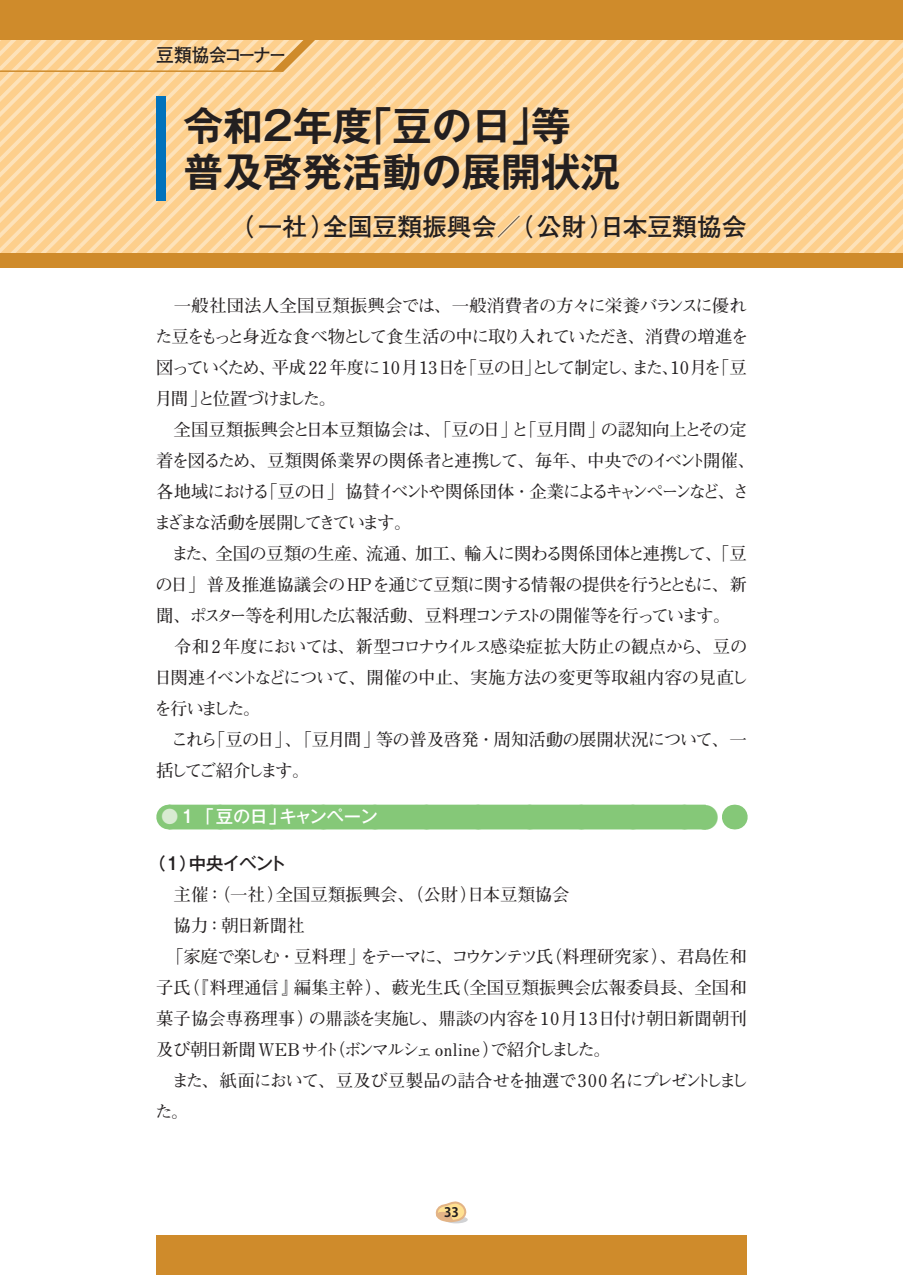
<style>
.page{position:relative;width:903px;height:1275px;background:#fff}
.page>*{position:absolute;margin:0;border:0;box-sizing:border-box;transform-origin:0 0}
.t1{font:700 39.73px/45.9px "Gothic MB101 Pr 6 N De";color:#231f20}
.t2{font:500 27.82px "Gothic MB101 Pr 6 N";color:#85c878}
.t3{font:700 24.85px "Futo Go B101 Pr 6 N";color:#231f20}
.t4{font:700 18.55px "Futo Go B101 Pr 6 N";letter-spacing:-.13em;color:#231f20;scale:.95 1}
.t5{font:700 17.32px/31px "Futo Min A101 Pr 6 N";letter-spacing:-.055em;color:#231f20}
.t6{font:700 17.32px/31px "Futo Min A101 Pr 6 N";color:#231f20}
.t7{font:500 17.32px "Gothic MB101 Pr 6 N";letter-spacing:-.035em;color:#fff}
.t8{font:500 17.32px "Gothic MB101 Pr 6 N";letter-spacing:-.055em;color:#231f20}
.t9{font:700 12.95px "Koz Go Pro";color:#231f20}
.s1{color:#d8ebd2}
</style>
<div class="page">
<svg style="left:435px;top:1202px;width:33px;height:21px"></svg>
<div style="left:156px;top:1235px;width:591px;height:40px;background:#cf8b2b"></div>
<div style="left:0;top:253px;width:903px;height:15px;background:#cf8b2b"></div>
<svg style="left:734px;top:805px;width:1px;height:24px"></svg>
<div style="left:169px;top:805px;width:537px;height:24px;background:#85c878"></div>
<svg style="left:0;top:0;width:903px;height:253px;background:#f4c889"></svg>
<p class="t4" style="left:156px;top:40px;width:138px">豆類協会コーナー</p>
<h1 class="t1" style="left:184px;top:101px;width:438px">令和2年度「豆の日」等普及啓発活動の展開状況</h1>
<h3 class="t3" style="left:229px;top:207px;width:519px">（一社）全国豆類振興会／（公財）日本豆類協会</h3>
<p class="t5" style="left:154px;top:289px;width:603px">　一般社団法人全国豆類振興会では、一般消費者の方々に栄養バランスに優れた豆をもっと身近な食べ物として食生活の中に取り入れていただき、消費の増進を図っていくため、平成 22 年度に10月13日を「豆の日」として制定し、また、10月を「豆月間」と位置づけました。<br>　全国豆類振興会と日本豆類協会は、「豆の日」と「豆月間」の認知向上とその定着を図るため、豆類関係業界の関係者と連携して、毎年、中央でのイベント開催、各地域における「豆の日」協賛イベントや関係団体・企業によるキャンペーンなど、さまざまな活動を展開してきています。<br>　また、全国の豆類の生産、流通、加工、輸入に関わる関係団体と連携して、「豆の日」普及推進協議会のHPを通じて豆類に関する情報の提供を行うとともに、新聞、ポスター等を利用した広報活動、豆料理コンテストの開催等を行っています。<br>　令和2年度においては、新型コロナウイルス感染症拡大防止の観点から、豆の日関連イベントなどについて、開催の中止、実施方法の変更等取組内容の見直しを行いました。<br>　これら「豆の日」、「豆月間」等の普及啓発・周知活動の展開状況について、一括してご紹介します。</p>
<p class="t7" style="left:161px;top:802px;width:218px"><span class="s1">●</span>1「豆の日」キャンペーン</p>
<h2 class="t2" style="left:691px;top:794px;width:29px">●</h2>
<p class="t8" style="left:149px;top:849px;width:139px">（1）中央イベント</p>
<p class="t6" style="left:155px;top:878px;width:595px">　主催：（一社）全国豆類振興会、（公財）日本豆類協会<br>　協力：朝日新聞社<br>　「家庭で楽しむ・豆料理」をテーマに、コウケンテツ氏（料理研究家）、君島佐和子氏（『料理通信』編集主幹）、藪光生氏（全国豆類振興会広報委員長、全国和菓子協会専務理事）の鼎談を実施し、鼎談の内容を10月13日付け朝日新聞朝刊及び朝日新聞 WEBサイト（ボンマルシェ online ）で紹介しました。<br>　また、紙面において、豆及び豆製品の詰合せを抽選で300 名にプレゼントしました。</p>
<p class="t9" style="left:444px;top:1204px;width:16px">33</p>
</div>
